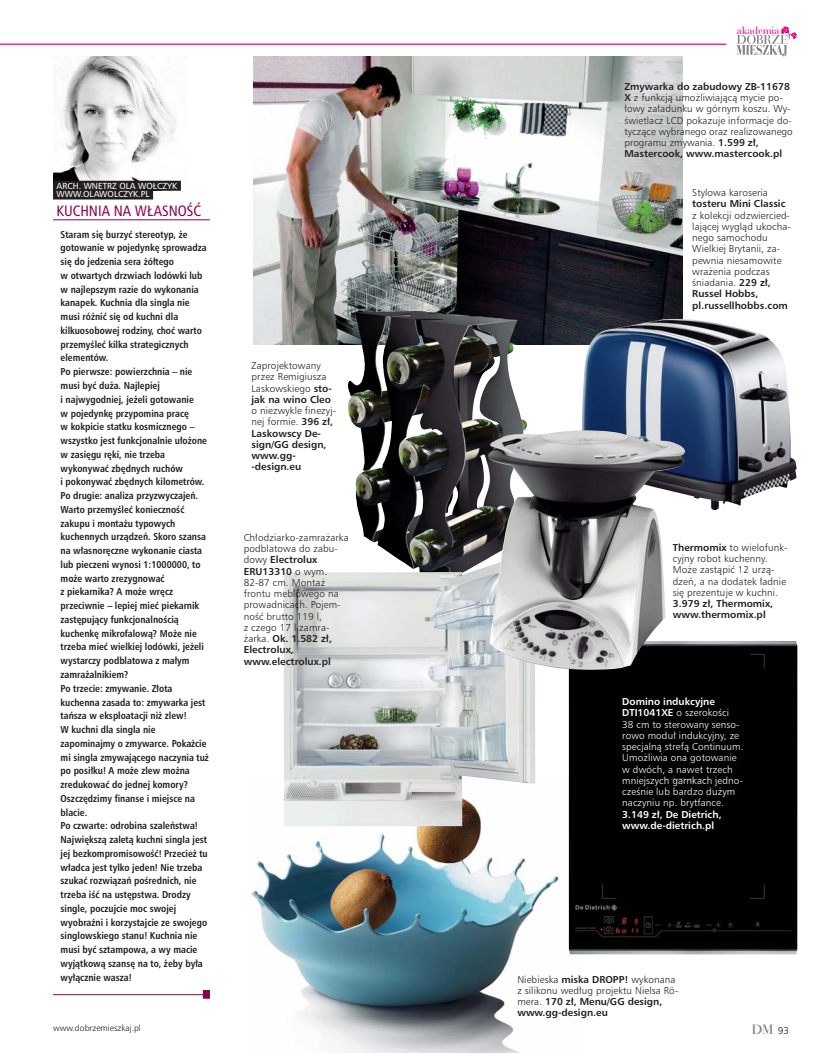
<style>
.page{position:relative;width:815px;height:1053px;background:#fff}
.page>*{position:absolute;margin:0;border:0;box-sizing:border-box;transform-origin:0 0}
.t1{font:15px "Humnst 777 Cn EU";color:#8c0051}
.t2{font:12.5px "Bauer Bodni Titl EU";color:#808285}
.t3{font:11.25px "Bauer Bodni EU";letter-spacing:.025em;color:#ec008c}
.t4{font:700 10px/13.8px "Humnst 777 Cn EU";color:#231f20}
.t5{font:10px/11.2px "Humnst 777 Lt EU";letter-spacing:.01em;color:#231f20}
.t6{font:700 10px/11.2px "Humnst 777 EU";color:#231f20}
.t7{font:10px/11.2px "Humnst 777 Lt EU";letter-spacing:.01em;color:#fff}
.t8{font:700 10px/11.2px "Humnst 777 EU";color:#fff}
.t9{font:8.75px/8.8px "Humnst 777 EU";color:#fff}
.t10{font:8.75px "Humnst 777 Lt EU";letter-spacing:-.005em;color:#231f20}
.s1{font-family:"Humnst 777 EU";font-weight:700}
.s2{font-family:"Humnst 777 Lt EU";font-weight:400}
.s3{font-family:"Humnst 777 Lt EU";font-size:10px;color:#231f20}
</style>
<div class="page">
<hr style="left:0;top:44px;width:726px;height:1px;background:#ec008c">
<svg style="left:736px;top:26px;width:61px;height:30px"></svg>
<hr style="left:53px;top:219px;width:157px;height:1px;background:#8c0051">
<div style="left:203px;top:989px;width:7px;height:9px;background:#8c0051"></div>
<hr style="left:53px;top:994px;width:157px;height:1px;background:#8c0051">
<img style="left:53px;top:57px;width:128px;height:124px">
<div style="left:53px;top:181px;width:128px;height:10px;background:#231f20"></div>
<div style="left:53px;top:189px;width:100px;height:10px;background:#231f20"></div>
<img style="left:251px;top:776px;width:328px;height:276px">
<img style="left:254px;top:57px;width:429px;height:287px">
<img style="left:348px;top:311px;width:181px;height:241px">
<img style="left:576px;top:319px;width:221px;height:191px">
<img style="left:283px;top:552px;width:252px;height:274px">
<div style="left:569px;top:641px;width:228px;height:313px;background:#000201"></div>
<img style="left:488px;top:430px;width:197px;height:240px">
<p class="t3" style="left:737px;top:23px;width:44px">akademia</p>
<p class="t9" style="left:57px;top:181px;width:122px">ARCH. WNĘTRZ OLA WOŁCZYK<br>WWW.OLAWOLCZYK.PL</p>
<h1 class="t1" style="left:57px;top:202px;width:146px">KUCHNIA NA WŁASNOŚĆ</h1>
<p class="t4" style="left:61px;top:227px;width:150px">Staram się burzyć stereotyp, że gotowanie w pojedynkę sprowadza się do jedzenia sera żółtego<br>w otwartych drzwiach lodówki lub w najlepszym razie do wykonania kanapek. Kuchnia dla singla nie musi różnić się od kuchni dla kilkuosobowej rodziny, choć warto przemyśleć kilka strategicznych elementów.<br>Po pierwsze: powierzchnia – nie musi być duża. Najlepiej<br>i najwygodniej, jeżeli gotowanie<br>w pojedynkę przypomina pracę<br>w kokpicie statku kosmicznego – wszystko jest funkcjonalnie ułożone w zasięgu ręki, nie trzeba wykonywać zbędnych ruchów<br>i pokonywać zbędnych kilometrów.<br>Po drugie: analiza przyzwyczajeń.<br>Warto przemyśleć konieczność zakupu i montażu typowych kuchennych urządzeń. Skoro szansa na własnoręczne wykonanie ciasta lub pieczeni wynosi 1:1000000, to może warto zrezygnować<br>z piekarnika? A może wręcz przeciwnie – lepiej mieć piekarnik zastępujący funkcjonalnością kuchenkę mikrofalową? Może nie trzeba mieć wielkiej lodówki, jeżeli wystarczy podblatowa z małym zamrażalnikiem?<br>Po trzecie: zmywanie. Złota kuchenna zasada to: zmywarka jest tańsza w eksploatacji niż zlew!<br>W kuchni dla singla nie zapominajmy o zmywarce. Pokażcie mi singla zmywającego naczynia tuż po posiłku! A może zlew można zredukować do jednej komory?<br>Oszczędzimy finanse i miejsce na blacie.<br>Po czwarte: odrobina szaleństwa!<br>Największą zaletą kuchni singla jest jej bezkompromisowość! Przecież tu władca jest tylko jeden! Nie trzeba szukać rozwiązań pośrednich, nie trzeba iść na ustępstwa. Drodzy single, poczujcie moc swojej wyobraźni i korzystajcie ze swojego singlowskiego stanu! Kuchnia nie musi być sztampowa, a wy macie wyjątkową szansę na to, żeby była wyłącznie wasza!</p>
<p class="t5" style="left:251px;top:360px;width:82px">Zaprojektowany przez Remigiusza<br>Laskowskiego <span class="s1">sto-</span></p>
<p class="t6" style="left:251px;top:393px;width:81px">jak na wino Cleo</p>
<p class="t5" style="left:251px;top:405px;width:86px">o niezwykle finezyj&shy;nej formie. <span class="s1">396 zł,</span></p>
<p class="t6" style="left:251px;top:427px;width:77px">Laskowscy De&shy;sign/GG design, www.gg - -design.eu</p>
<p class="t5" style="left:244px;top:531px;width:106px">Chłodziarko -zamrażarka podblatowa do zabu-</p>
<p class="t6" style="left:244px;top:554px;width:85px"><span class="s2">dowy</span> Electrolux<br>ERU13310 <span class="s2">o wym.</span></p>
<p class="t5" style="left:244px;top:576px;width:98px">82 -87 cm. Montaż frontu meblowego na prowadnicach. Pojem&shy;ność brutto 119 l,<br>z czego 17 l zamra-</p>
<p class="t6" style="left:244px;top:632px;width:90px"><span class="s2">żarka.</span> Ok. 1.582 zł,<br>Electrolux, www.electrolux.pl</p>
<p class="t6" style="left:624px;top:80px;width:167px">Zmywarka do zabudowy ZB -11678</p>
<p class="t5" style="left:624px;top:92px;width:170px"><span class="s1">X</span> z funkcją umożliwiającą mycie po&shy;łowy załadunku w górnym koszu. Wy&shy;świetlacz LCD pokazuje informacje do&shy;tyczące wybranego oraz realizowanego programu zmywania. <span class="s1">1.599 zł,</span></p>
<p class="t6" style="left:624px;top:148px;width:159px">Mastercook, www.mastercook.pl</p>
<p class="t5" style="left:692px;top:187px;width:77px">Stylowa karoseria</p>
<p class="t6" style="left:692px;top:198px;width:95px">tosteru Mini Classic</p>
<p class="t5" style="left:692px;top:209px;width:100px">z kolekcji odzwiercied&shy;lającej wygląd ukocha&shy;nego samochodu<br>Wielkiej Brytanii, za&shy;pewnia niesamowite wrażenia podczas śniadania. <span class="s1">229 zł,</span></p>
<p class="t6" style="left:692px;top:288px;width:97px">Russel Hobbs, pl.russellhobbs.com</p>
<p class="t5" style="left:673px;top:541px;width:116px"><span class="s1">Thermomix</span> to wielofunk&shy;cyjny robot kuchenny.<br>Może zastąpić 12 urzą&shy;dzeń, a na dodatek ładnie się prezentuje w kuchni.</p>
<p class="t6" style="left:673px;top:597px;width:102px">3.979 zł, Thermomix, www.thermomix.pl</p>
<p class="t8" style="left:622px;top:695px;width:94px">Domino indukcyjne</p>
<p class="t7" style="left:622px;top:706px;width:123px"><span class="s1">DTI1041XE</span> o szerokości<br>38 cm to sterowany senso&shy;rowo moduł indukcyjny, ze specjalną strefą Continuum.<br>Umożliwia ona gotowanie w dwóch, a nawet trzech mniejszych garnkach jedno&shy;cześnie lub bardzo dużym naczyniu np. brytfance.</p>
<p class="t8" style="left:622px;top:808px;width:101px">3.149 zł, De Dietrich, www.de -dietrich.pl</p>
<p class="t5" style="left:517px;top:972px;width:162px">Niebieska <span class="s1">miska DROPP!</span> wykonana z silikonu według projektu Nielsa Rö-</p>
<p class="t6" style="left:517px;top:995px;width:146px"><span class="s2">mera.</span> 170 zł, Menu/GG design, www.gg -design.eu</p>
<p class="t10" style="left:53px;top:1022px;width:89px">www.dobrzemieszkaj.pl</p>
<p class="t2" style="left:751px;top:1021px;width:39px">DM <span class="s3">93</span></p>
</div>
